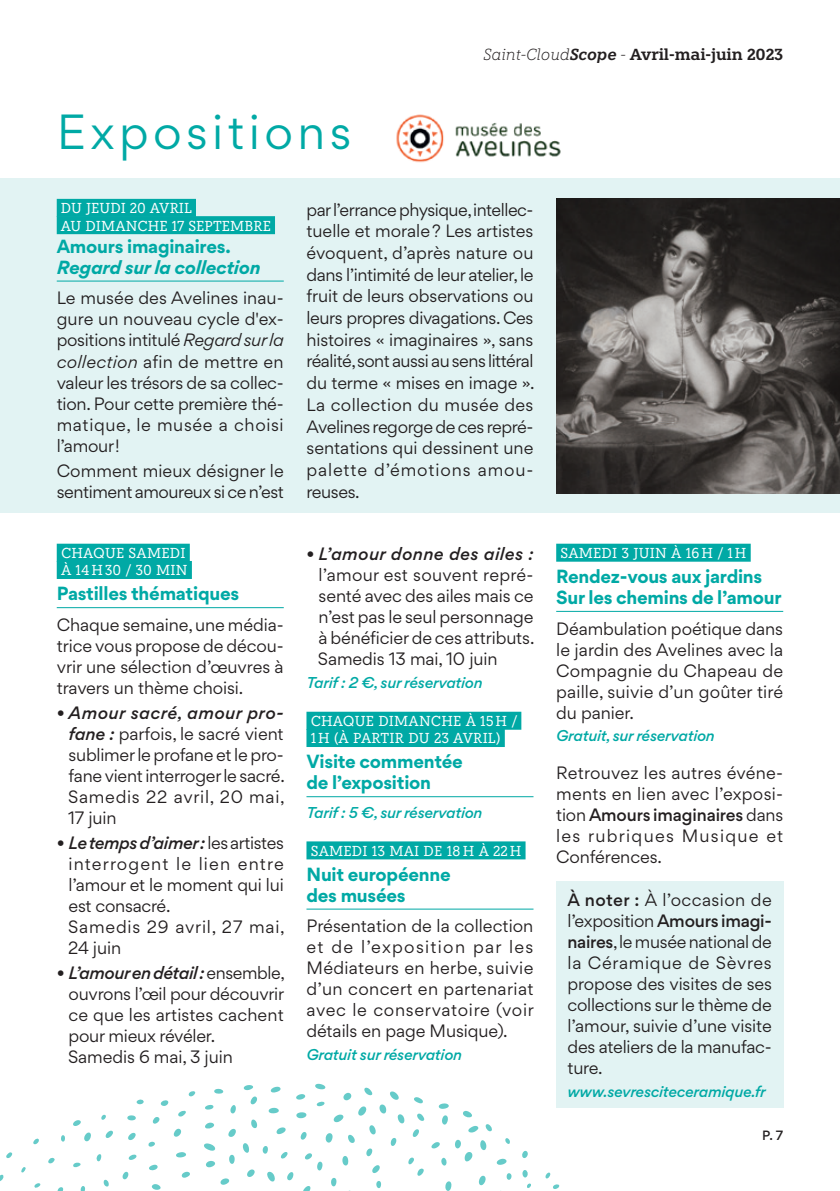
<style>
.page{position:relative;width:840px;height:1191px;background:#fff}
.page>*{position:absolute;margin:0;border:0;box-sizing:border-box;transform-origin:0 0}
.t1{font:44px "Gordita";letter-spacing:.1em;color:#00a9a5}
.t2{font:700 17px/21px "Gordita";letter-spacing:-.015em;color:#00a9a5}
.t3{font:italic 700 17px "Gordita";letter-spacing:-.015em;color:#00a9a5}
.t4{font:16px/21px "Gordita";letter-spacing:-.005em;color:#231f20;text-align:justify}
.t5{font:16px/21px "Gordita";letter-spacing:.05em;color:#231f20}
.t6{font:16px/21px "Gordita";letter-spacing:-.025em;color:#231f20}
.t7{font:600 16px "Knile";letter-spacing:-.01em;color:#231f20}
.t8{font:14.4px/17.2px "Knile";letter-spacing:.01em;color:#fff}
.t9{font:italic 500 14px "Gordita";letter-spacing:-.015em;color:#00a9a5}
.t10{font:500 12px "Gordita";color:#231f20}
.s1{font-weight:300;font-style:italic}
.s2{font-style:italic}
.s3{font-weight:500;font-style:italic}
.s4{font-weight:500}
</style>
<div class="page">
<div style="left:0;top:179px;width:839px;height:334px;background:#e2f3f3"></div>
<svg style="left:0;top:1083px;width:631px;height:108px"></svg>
<div style="left:57px;top:543px;width:133px;height:18px;background:#00a9a5"></div>
<div style="left:57px;top:561px;width:135px;height:18px;background:#00a9a5"></div>
<hr style="left:57px;top:607px;width:226px;height:1px;background:#00a9a5">
<div style="left:306px;top:711px;width:215px;height:18px;background:#00a9a5"></div>
<div style="left:306px;top:729px;width:198px;height:18px;background:#00a9a5"></div>
<hr style="left:306px;top:796px;width:227px;height:1px;background:#00a9a5">
<div style="left:306px;top:841px;width:219px;height:18px;background:#00a9a5"></div>
<hr style="left:306px;top:908px;width:227px;height:1px;background:#00a9a5">
<div style="left:556px;top:543px;width:194px;height:18px;background:#00a9a5"></div>
<hr style="left:556px;top:611px;width:226px;height:1px;background:#00a9a5">
<img style="left:396px;top:114px;width:165px;height:49px">
<div style="left:556px;top:881px;width:226px;height:226px;background:#e2f3f3"></div>
<div style="left:57px;top:199px;width:139px;height:18px;background:#00a9a5"></div>
<div style="left:57px;top:216px;width:218px;height:18px;background:#00a9a5"></div>
<hr style="left:57px;top:280px;width:226px;height:1px;background:#00a9a5">
<img style="left:556px;top:198px;width:283px;height:296px">
<h1 class="t1" style="left:57px;top:100px;width:296px">Expositions</h1>
<p class="t7" style="left:483px;top:44px;width:301px"><span class="s1">Saint-Cloud</span><span class="s2">Scope</span> <span class="s1">-</span> Avril-mai-juin 2023</p>
<p class="t8" style="left:61px;top:199px;width:212px">DU JEUDI 20 AVRIL<br>AU DIMANCHE 17 SEPTEMBRE</p>
<p class="t2" style="left:57px;top:235px;width:175px">Amours imaginaires.</p>
<p class="t3" style="left:57px;top:253px;width:205px">Regard sur la collection</p>
<p class="t4" style="left:57px;top:287px;width:228px">Le musée des Avelines inau&shy;gure un nouveau cycle d'ex&shy;positions intitulé <span class="s2">Regard sur la collection</span> afin de mettre en valeur les trésors de sa collec&shy;tion. Pour cette première thé&shy;matique, le musée a choisi l’amour!</p>
<p class="t6" style="left:57px;top:460px;width:228px">Comment mieux désigner le sentiment amoureux si ce n’est</p>
<p class="t8" style="left:61px;top:544px;width:128px">CHAQUE SAMEDI<br>À 14H30 / 30 MIN</p>
<p class="t2" style="left:57px;top:583px;width:184px">Pastilles thématiques</p>
<p class="t4" style="left:57px;top:614px;width:228px">Chaque semaine, une média&shy;trice vous propose de décou&shy;vrir une sélection d’œuvres à travers un thème choisi.</p>
<p class="t4" style="left:68px;top:702px;width:218px;text-indent:-11px">• <span class="s3">Amour sacré, amour pro&shy;fane :</span> parfois, le sacré vient sublimer le profane et le pro&shy;fane vient interroger le sacré.<br>Samedis 22 avril, 20 mai, 17 juin</p>
<p class="t5" style="left:68px;top:832px;width:218px;text-indent:-11px">• <span class="s3">Le temps d’aimer:</span> les artistes interrogent le lien entre l’amour et le moment qui lui est consacré.<br>Samedis 29 avril, 27 mai,<br>24 juin</p>
<p class="t4" style="left:68px;top:962px;width:218px;text-align:left;text-indent:-11px">• <span class="s3">L’amour en détail:</span> ensemble, ouvrons l’œil pour découvrir ce que les artistes cachent pour mieux révéler.<br>Samedis 6 mai, 3 juin</p>
<p class="t4" style="left:306px;top:198px;width:229px;line-height:21.6px">par l’errance physique, intellec&shy;tuelle et morale? Les artistes évoquent, d’après nature ou dans l’intimité de leur atelier, le fruit de leurs observations ou leurs propres divagations. Ces histoires « imaginaires », sans réalité, sont aussi au sens littéral du terme « mises en image ».<br>La collection du musée des Avelines regorge de ces repré&shy;sentations qui dessinent une palette d’émotions amou&shy;reuses.</p>
<p class="t4" style="left:317px;top:543px;width:218px;text-indent:-11px">• <span class="s3">L’amour donne des ailes : </span>l’amour est souvent repré&shy;senté avec des ailes mais ce n’est pas le seul personnage à bénéficier de ces attributs.<br>Samedis 13 mai, 10 juin</p>
<p class="t9" style="left:306px;top:672px;width:178px">Tarif : 2 €, sur réservation</p>
<p class="t8" style="left:310px;top:712px;width:208px">CHAQUE DIMANCHE À 15H /<br>1H (À PARTIR DU 23 AVRIL)</p>
<p class="t2" style="left:306px;top:751px;width:158px">Visite commentée de l’exposition</p>
<p class="t9" style="left:306px;top:801px;width:177px">Tarif : 5 €, sur réservation</p>
<p class="t8" style="left:310px;top:842px;width:212px">SAMEDI 13 MAI DE 18H À 22H</p>
<p class="t2" style="left:306px;top:863px;width:146px">Nuit européenne des musées</p>
<p class="t4" style="left:306px;top:915px;width:229px">Présentation de la collection et de l’exposition par les Médiateurs en herbe, suivie d’un concert en partenariat avec le conservatoire (voir détails en page Musique).</p>
<p class="t9" style="left:306px;top:1044px;width:157px">Gratuit sur réservation</p>
<p class="t8" style="left:560px;top:544px;width:187px">SAMEDI 3 JUIN À 16H / 1H</p>
<p class="t2" style="left:556px;top:566px;width:227px">Rendez-vous aux jardins<br>Sur les chemins de l’amour</p>
<p class="t4" style="left:556px;top:618px;width:228px">Déambulation poétique dans le jardin des Avelines avec la Compagnie du Chapeau de paille, suivie d’un goûter tiré du panier.</p>
<p class="t9" style="left:556px;top:725px;width:160px">Gratuit, sur réservation</p>
<p class="t4" style="left:556px;top:762px;width:228px">Retrouvez les autres événe&shy;ments en lien avec l’exposi&shy;tion <span class="s4">Amours imaginaires</span> dans les rubriques Musique et Conférences.</p>
<p class="t4" style="left:567px;top:889px;width:206px"><span class="s4">À noter :</span> À l’occasion de l’exposition <span class="s4">Amours imagi&shy;naires</span>, le musée national de la Céramique de Sèvres propose des visites de ses collections sur le thème de l’amour, suivie d’une visite des ateliers de la manufac&shy;ture.</p>
<p class="t9" style="left:567px;top:1080px;width:199px">www.sevresciteceramique.fr</p>
<p class="t10" style="left:761px;top:1126px;width:22px">P. 7</p>
</div>
